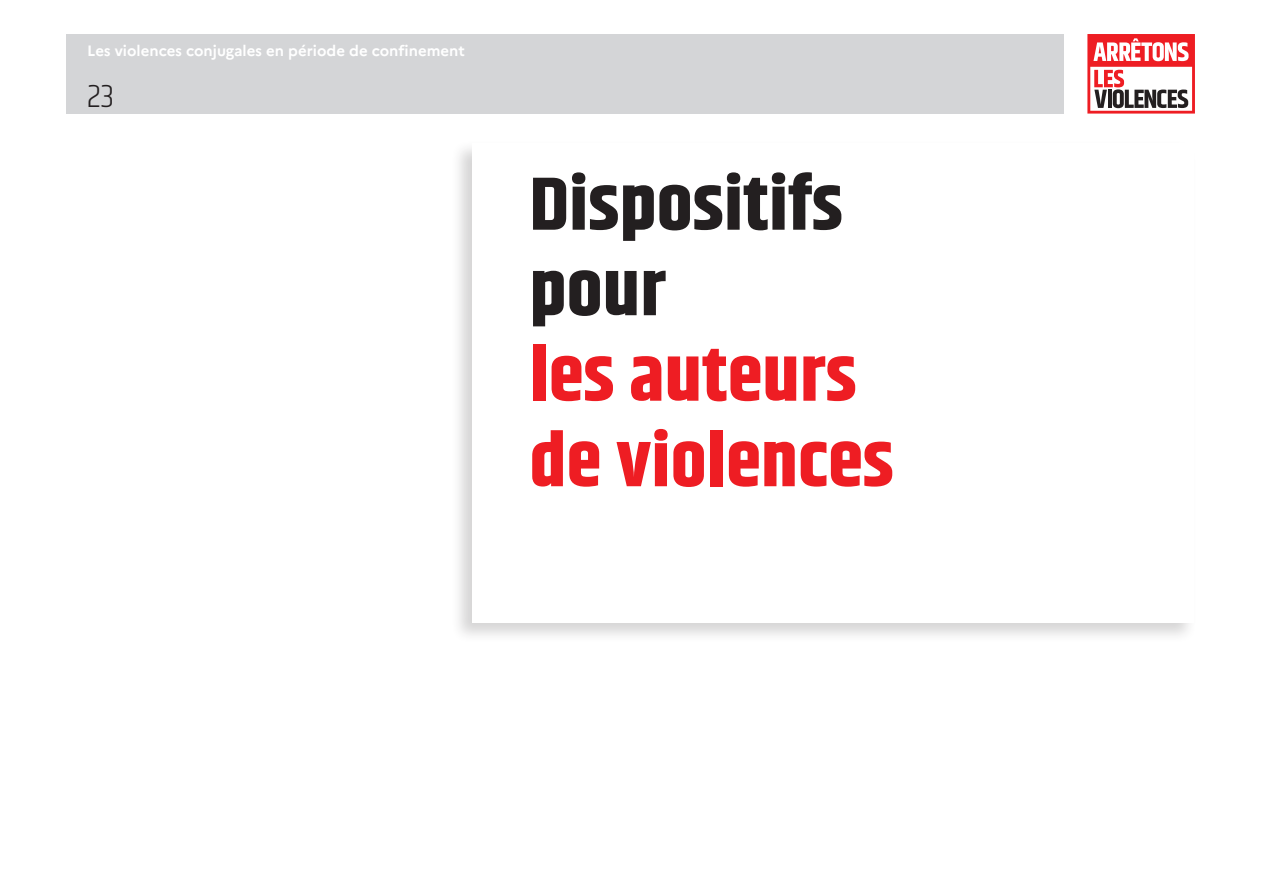
<style>
.page{position:relative;width:1263px;height:893px;background:#fff}
.page>*{position:absolute;margin:0;border:0;box-sizing:border-box;transform-origin:0 0}
.t1{font:700 75px/85.5px "Khand";color:#ee1d23;scale:1.07 1}
.t2{font:300 33px "Khand";color:#231f20;scale:1.07 1}
.t3{font:700 15px "Marianne";color:#fff}
.s1{color:#231f20}
</style>
<div class="page">
<svg style="left:1087px;top:34px;width:108px;height:80px"></svg>
<div style="left:66px;top:34px;width:997px;height:80px;background:#d4d5d7"></div>
<div style="left:451px;top:140px;width:746px;height:504px;background:#231f20;opacity:.19"></div>
<div style="left:472px;top:144px;width:722px;height:479px;background:#fff"></div>
<p class="t3" style="left:87px;top:41px;width:379px">Les violences conjugales en période de confinement</p>
<p class="t2" style="left:87px;top:77px;width:27px">23</p>
<p class="t1" style="left:529px;top:166px;width:342px"><span class="s1">Dispositifs pour<br></span>les auteurs de violences</p>
</div>
